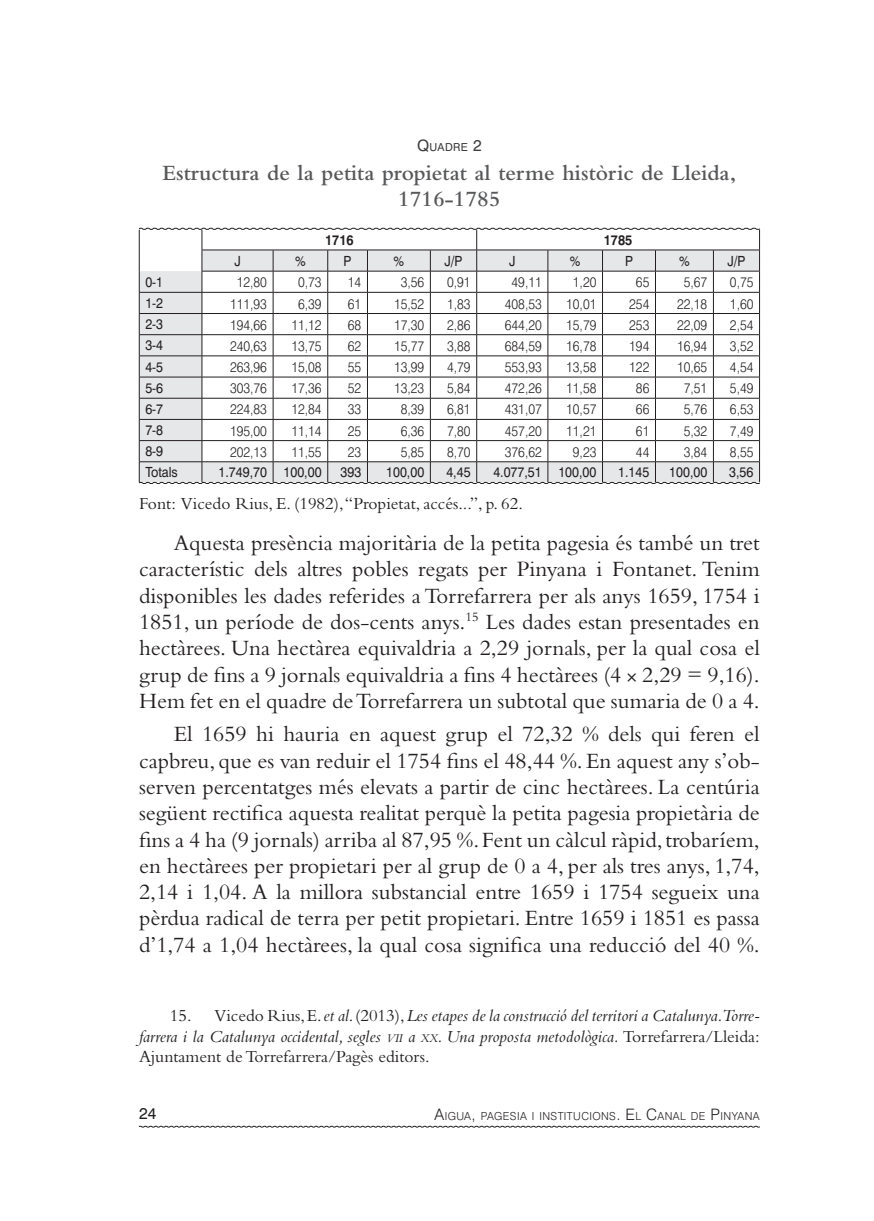
<style>
.page{position:relative;width:874px;height:1221px;background:#fff}
.page>*{position:absolute;margin:0;border:0;box-sizing:border-box;transform-origin:0 0}
.t1{font:22.75px/26.2px "Bembo Std";color:#231f20}
.t2{font:600 22.75px/26.2px "Bembo Std";color:#57585a;text-align:center}
.t3{font:italic 17.5px/20.1px "Bembo Std";color:#231f20;text-align:justify}
.t4{font:17.5px "Bembo Std";color:#231f20}
.t5{font:15.75px "Swiss 721 BT";color:#231f20}
.t6{font:300 14px "Swiss 721 BT";color:#231f20;scale:.9 1}
.t7{font:14px "Swiss 721 BT";color:#231f20;scale:.9 1}
.t8{font:700 14px "Swiss 721 BT";color:#231f20;scale:.9 1}
.t9{font:300 11.03px "Swiss 721 BT";letter-spacing:.035em;color:#231f20}
.t10{font:11.03px "Swiss 721 BT";letter-spacing:.035em;color:#3e3e3f}
.s1{font-size:15.75px}
.s2{font-family:"Adobe Garamond Pro"}
.s3{font-style:normal}
.s4{font-size:12.25px}
</style>
<div class="page">
<svg style="left:138px;top:1125px;width:621px;height:2px"></svg>
<svg style="left:138px;top:227px;width:622px;height:257px"></svg>
<hr style="left:202px;top:250px;width:71px;height:1px;background:#231f20">
<hr style="left:273px;top:250px;width:54px;height:1px;background:#231f20">
<hr style="left:327px;top:250px;width:40px;height:1px;background:#231f20">
<hr style="left:367px;top:250px;width:63px;height:1px;background:#231f20">
<hr style="left:430px;top:250px;width:46px;height:1px;background:#231f20">
<hr style="left:476px;top:250px;width:71px;height:1px;background:#231f20">
<hr style="left:547px;top:250px;width:55px;height:1px;background:#231f20">
<hr style="left:602px;top:250px;width:53px;height:1px;background:#231f20">
<hr style="left:655px;top:250px;width:58px;height:1px;background:#231f20">
<hr style="left:713px;top:250px;width:46px;height:1px;background:#231f20">
<p class="t10" style="left:417px;top:140px;width:66px"><span class="s1">Q</span>UADRE <span class="s1">2</span></p>
<p class="t2" style="left:162px;top:159px;width:575px">Estructura de la petita propietat al terme històric de Lleida,<br>1716-1785</p>
<p class="t8" style="left:325px;top:231px;width:33px">1716</p>
<p class="t8" style="left:603px;top:231px;width:33px">1785</p>
<p class="t7" style="left:234px;top:252px;width:9px">J</p>
<p class="t7" style="left:295px;top:252px;width:13px">%</p>
<p class="t7" style="left:343px;top:252px;width:10px">P</p>
<p class="t7" style="left:393px;top:252px;width:13px">%</p>
<p class="t7" style="left:444px;top:252px;width:22px">J/P</p>
<p class="t7" style="left:509px;top:252px;width:9px">J</p>
<p class="t7" style="left:569px;top:252px;width:13px">%</p>
<p class="t7" style="left:624px;top:252px;width:10px">P</p>
<p class="t7" style="left:678px;top:252px;width:13px">%</p>
<p class="t7" style="left:727px;top:252px;width:22px">J/P</p>
<p class="t7" style="left:145px;top:273px;width:21px">0-1</p>
<p class="t6" style="left:237px;top:274px;width:35px">12,80</p>
<p class="t6" style="left:298px;top:274px;width:28px">0,73</p>
<p class="t6" style="left:348px;top:274px;width:16px">14</p>
<p class="t6" style="left:400px;top:274px;width:28px">3,56</p>
<p class="t6" style="left:447px;top:274px;width:28px">0,91</p>
<p class="t6" style="left:511px;top:274px;width:35px">49,11</p>
<p class="t6" style="left:572px;top:274px;width:28px">1,20</p>
<p class="t6" style="left:635px;top:274px;width:16px">65</p>
<p class="t6" style="left:683px;top:274px;width:28px">5,67</p>
<p class="t6" style="left:729px;top:274px;width:28px">0,75</p>
<p class="t7" style="left:145px;top:294px;width:21px">1-2</p>
<p class="t6" style="left:230px;top:295px;width:42px">111,93</p>
<p class="t6" style="left:298px;top:295px;width:28px">6,39</p>
<p class="t6" style="left:348px;top:295px;width:16px">61</p>
<p class="t6" style="left:394px;top:295px;width:35px">15,52</p>
<p class="t6" style="left:447px;top:295px;width:28px">1,83</p>
<p class="t6" style="left:504px;top:295px;width:42px">408,53</p>
<p class="t6" style="left:566px;top:295px;width:35px">10,01</p>
<p class="t6" style="left:629px;top:295px;width:24px">254</p>
<p class="t6" style="left:676px;top:295px;width:35px">22,18</p>
<p class="t6" style="left:729px;top:295px;width:28px">1,60</p>
<p class="t7" style="left:145px;top:316px;width:21px">2-3</p>
<p class="t6" style="left:230px;top:316px;width:42px">194,66</p>
<p class="t6" style="left:291px;top:316px;width:35px">11,12</p>
<p class="t6" style="left:348px;top:316px;width:16px">68</p>
<p class="t6" style="left:394px;top:316px;width:35px">17,30</p>
<p class="t6" style="left:447px;top:316px;width:28px">2,86</p>
<p class="t6" style="left:504px;top:316px;width:42px">644,20</p>
<p class="t6" style="left:566px;top:316px;width:35px">15,79</p>
<p class="t6" style="left:629px;top:316px;width:24px">253</p>
<p class="t6" style="left:676px;top:316px;width:35px">22,09</p>
<p class="t6" style="left:729px;top:316px;width:28px">2,54</p>
<p class="t7" style="left:145px;top:337px;width:21px">3-4</p>
<p class="t6" style="left:230px;top:337px;width:42px">240,63</p>
<p class="t6" style="left:291px;top:337px;width:35px">13,75</p>
<p class="t6" style="left:348px;top:337px;width:16px">62</p>
<p class="t6" style="left:394px;top:337px;width:35px">15,77</p>
<p class="t6" style="left:447px;top:337px;width:28px">3,88</p>
<p class="t6" style="left:504px;top:337px;width:42px">684,59</p>
<p class="t6" style="left:566px;top:337px;width:35px">16,78</p>
<p class="t6" style="left:629px;top:337px;width:24px">194</p>
<p class="t6" style="left:676px;top:337px;width:35px">16,94</p>
<p class="t6" style="left:729px;top:337px;width:28px">3,52</p>
<p class="t7" style="left:145px;top:358px;width:21px">4-5</p>
<p class="t6" style="left:230px;top:358px;width:42px">263,96</p>
<p class="t6" style="left:291px;top:358px;width:35px">15,08</p>
<p class="t6" style="left:348px;top:358px;width:16px">55</p>
<p class="t6" style="left:394px;top:358px;width:35px">13,99</p>
<p class="t6" style="left:447px;top:358px;width:28px">4,79</p>
<p class="t6" style="left:504px;top:358px;width:42px">553,93</p>
<p class="t6" style="left:566px;top:358px;width:35px">13,58</p>
<p class="t6" style="left:629px;top:358px;width:24px">122</p>
<p class="t6" style="left:676px;top:358px;width:35px">10,65</p>
<p class="t6" style="left:729px;top:358px;width:28px">4,54</p>
<p class="t7" style="left:145px;top:379px;width:21px">5-6</p>
<p class="t6" style="left:230px;top:380px;width:42px">303,76</p>
<p class="t6" style="left:291px;top:380px;width:35px">17,36</p>
<p class="t6" style="left:348px;top:380px;width:16px">52</p>
<p class="t6" style="left:394px;top:380px;width:35px">13,23</p>
<p class="t6" style="left:447px;top:380px;width:28px">5,84</p>
<p class="t6" style="left:504px;top:380px;width:42px">472,26</p>
<p class="t6" style="left:566px;top:380px;width:35px">11,58</p>
<p class="t6" style="left:635px;top:380px;width:16px">86</p>
<p class="t6" style="left:683px;top:380px;width:28px">7,51</p>
<p class="t6" style="left:729px;top:380px;width:28px">5,49</p>
<p class="t7" style="left:145px;top:400px;width:21px">6-7</p>
<p class="t6" style="left:230px;top:401px;width:42px">224,83</p>
<p class="t6" style="left:291px;top:401px;width:35px">12,84</p>
<p class="t6" style="left:348px;top:401px;width:16px">33</p>
<p class="t6" style="left:400px;top:401px;width:28px">8,39</p>
<p class="t6" style="left:447px;top:401px;width:28px">6,81</p>
<p class="t6" style="left:504px;top:401px;width:42px">431,07</p>
<p class="t6" style="left:566px;top:401px;width:35px">10,57</p>
<p class="t6" style="left:635px;top:401px;width:16px">66</p>
<p class="t6" style="left:683px;top:401px;width:28px">5,76</p>
<p class="t6" style="left:729px;top:401px;width:28px">6,53</p>
<p class="t7" style="left:145px;top:421px;width:21px">7-8</p>
<p class="t6" style="left:230px;top:422px;width:42px">195,00</p>
<p class="t6" style="left:291px;top:422px;width:35px">11,14</p>
<p class="t6" style="left:348px;top:422px;width:16px">25</p>
<p class="t6" style="left:400px;top:422px;width:28px">6,36</p>
<p class="t6" style="left:447px;top:422px;width:28px">7,80</p>
<p class="t6" style="left:504px;top:422px;width:42px">457,20</p>
<p class="t6" style="left:566px;top:422px;width:35px">11,21</p>
<p class="t6" style="left:635px;top:422px;width:16px">61</p>
<p class="t6" style="left:683px;top:422px;width:28px">5,32</p>
<p class="t6" style="left:729px;top:422px;width:28px">7,49</p>
<p class="t7" style="left:145px;top:443px;width:21px">8-9</p>
<p class="t6" style="left:230px;top:443px;width:42px">202,13</p>
<p class="t6" style="left:291px;top:443px;width:35px">11,55</p>
<p class="t6" style="left:348px;top:443px;width:16px">23</p>
<p class="t6" style="left:400px;top:443px;width:28px">5,85</p>
<p class="t6" style="left:447px;top:443px;width:28px">8,70</p>
<p class="t6" style="left:504px;top:443px;width:42px">376,62</p>
<p class="t6" style="left:572px;top:443px;width:28px">9,23</p>
<p class="t6" style="left:635px;top:443px;width:16px">44</p>
<p class="t6" style="left:683px;top:443px;width:28px">3,84</p>
<p class="t6" style="left:729px;top:443px;width:28px">8,55</p>
<p class="t7" style="left:145px;top:464px;width:38px">Totals</p>
<p class="t7" style="left:218px;top:464px;width:116px">1.749,70 100,00</p>
<p class="t7" style="left:340px;top:464px;width:25px">393</p>
<p class="t7" style="left:386px;top:464px;width:44px">100,00</p>
<p class="t7" style="left:446px;top:464px;width:28px">4,45</p>
<p class="t7" style="left:493px;top:464px;width:116px">4.077,51 100,00</p>
<p class="t7" style="left:618px;top:464px;width:36px">1.145</p>
<p class="t7" style="left:669px;top:464px;width:44px">100,00</p>
<p class="t7" style="left:728px;top:464px;width:28px">3,56</p>
<p class="t4" style="left:139px;top:493px;width:385px">Font: Vicedo Rius, E. (1982), “Propietat, accés...”, p. 62.</p>
<p class="t1" style="left:139px;top:529px;width:622px;text-indent:35px">Aquesta presència majoritària de la petita pagesia és també un tret característic dels altres pobles regats per Pinyana i Fontanet. Tenim disponibles les dades referides a Torrefarrera per als anys 1659, 1754 i 1851, un període de dos-cents anys.<sup>15</sup> Les dades estan presentades en hectàrees. Una hectàrea equivaldria a 2,29 jornals, per la qual cosa el grup de fins a 9 jornals equivaldria a fins 4 hectàrees (4 <span class="s2">×</span> 2,29 = 9,16).<br>Hem fet en el quadre de Torrefarrera un subtotal que sumaria de 0 a 4.</p>
<p class="t1" style="left:139px;top:720px;width:622px;text-align:justify;text-indent:35px">El 1659 hi hauria en aquest grup el 72,32 % dels qui feren el capbreu, que es van reduir el 1754 fins el 48,44 %. En aquest any s’ob&shy;serven percentatges més elevats a partir de cinc hectàrees. La centúria següent rectifica aquesta realitat perquè la petita pagesia propietària de fins a 4 ha (9 jornals) arriba al 87,95 %. Fent un càlcul ràpid, trobaríem, en hectàrees per propietari per al grup de 0 a 4, per als tres anys, 1,74, 2,14 i 1,04. A la millora substancial entre 1659 i 1754 segueix una pèrdua radical de terra per petit propietari. Entre 1659 i 1851 es passa d’1,74 a 1,04 hectàrees, la qual cosa significa una reducció del 40 %.</p>
<p class="t3" style="left:139px;top:1005px;width:622px;text-indent:31px"><span class="s3">15. Vicedo Rius, E.</span> et al<span class="s3">. (2013),</span> Les etapes de la construcció del territori a Catalunya. Torre&shy;farrera i la Catalunya occidental, segles <span class="s4">vii</span> a <span class="s4">xx</span>. Una proposta metodològica. <span class="s3">Torrefarrera/Lleida:<br>Ajuntament de Torrefarrera/Pagès editors.</span></p>
<p class="t5" style="left:139px;top:1103px;width:19px">24</p>
<p class="t9" style="left:434px;top:1108px;width:326px"><span class="s1">A</span>IGUA<span class="s1">,</span> PAGESIA I INSTITUCIONS<span class="s1">. E</span>L <span class="s1">C</span>ANAL DE <span class="s1">P</span>INYANA</p>
</div>
